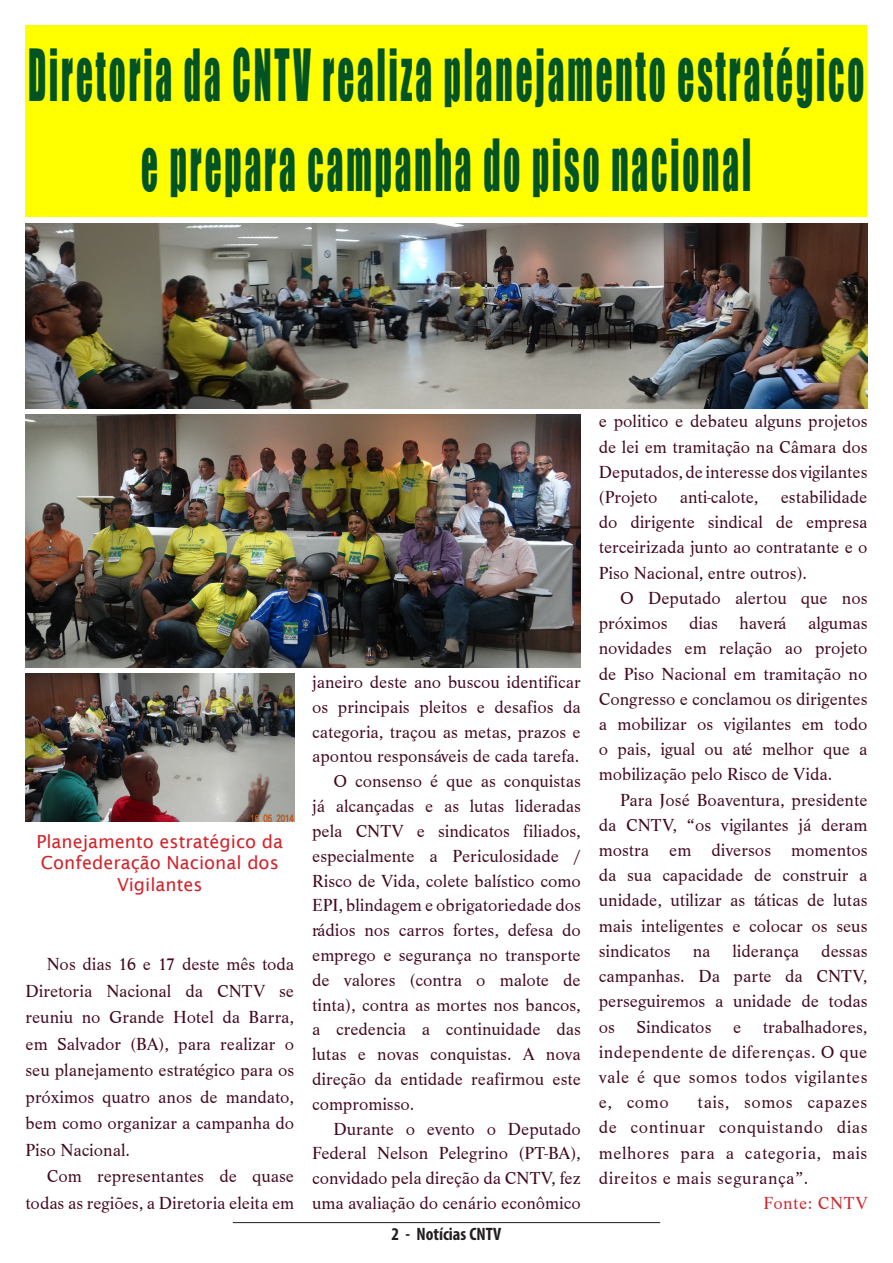
<style>
.page{position:relative;width:893px;height:1263px;background:#fff}
.page>*{position:absolute;margin:0;border:0;box-sizing:border-box;transform-origin:0 0}
.t1{font:66px/90px "Impact";letter-spacing:.09em;color:#005424;text-align:center;scale:.5 1}
.t2{font:18px/25.2px "Life T";color:#41071e;text-align:justify}
.t3{font:18px/21.6px "Lucida Sans";color:#d1232a;text-align:center}
.t4{font:700 condensed 18px "Myriad Pro";color:#231f20}
.t5{font:18px "Life T";letter-spacing:.03em;color:#d1232a}
</style>
<div class="page">
<hr style="left:233px;top:1222px;width:427px;height:1px;background:#231f20">
<div style="left:26px;top:26px;width:841px;height:191px;background:#ff0"></div>
<img style="left:26px;top:223px;width:841px;height:185px">
<img style="left:26px;top:414px;width:555px;height:253px">
<img style="left:26px;top:673px;width:268px;height:148px">
<p class="t1" style="left:28px;top:28px;width:1674px">Diretoria da CNTV realiza planejamento estratégico e prepara campanha do piso nacional</p>
<p class="t3" style="left:36px;top:830px;width:248px">Planejamento estratégico da<br>Confederação Nacional dos<br>Vigilantes</p>
<p class="t2" style="left:26px;top:951px;width:270px;line-height:26.5px;text-indent:21px">Nos dias 16 e 17 deste mês toda Diretoria Nacional da CNTV se reuniu no Grande Hotel da Barra, em Salvador (BA), para realizar o seu planejamento estratégico para os próximos quatro anos de mandato, bem como organizar a campanha do Piso Nacional.</p>
<p class="t2" style="left:26px;top:1163px;width:270px;line-height:26.5px;text-align:right">Com representantes de quase todas as regiões, a Diretoria eleita em</p>
<p class="t2" style="left:312px;top:670px;width:270px;line-height:24.8px">janeiro deste ano buscou identificar os principais pleitos e desafios da categoria, traçou as metas, prazos e apontou responsáveis de cada tarefa.</p>
<p class="t2" style="left:312px;top:769px;width:270px;line-height:24.8px;text-indent:21px">O consenso é que as conquistas já alcançadas e as lutas lideradas pela CNTV e sindicatos filiados, especialmente a Periculosidade / Risco de Vida, colete balístico como EPI, blindagem e obrigatoriedade dos rádios nos carros fortes, defesa do emprego e segurança no transporte de valores (contra o malote de tinta), contra as mortes nos bancos, a credencia a continuidade das lutas e novas conquistas. A nova direção da entidade reafirmou este compromisso.</p>
<p class="t2" style="left:312px;top:1116px;width:270px;line-height:24.8px;text-indent:21px">Durante o evento o Deputado Federal Nelson Pelegrino (PT-BA), convidado pela direção da CNTV, fez uma avaliação do cenário econômico</p>
<p class="t4" style="left:392px;top:1223px;width:111px">2 - Notícias CNTV</p>
<p class="t2" style="left:599px;top:409px;width:270px">e politico e debateu alguns projetos de lei em tramitação na Câmara dos Deputados, de interesse dos vigilantes (Projeto anti-calote, estabilidade do dirigente sindical de empresa terceirizada junto ao contratante e o Piso Nacional, entre outros).</p>
<p class="t2" style="left:599px;top:585px;width:270px;text-indent:21px">O Deputado alertou que nos próximos dias haverá algumas novidades em relação ao projeto de Piso Nacional em tramitação no Congresso e conclamou os dirigentes a mobilizar os vigilantes em todo o pais, igual ou até melhor que a mobilização pelo Risco de Vida.</p>
<p class="t2" style="left:599px;top:787px;width:270px;text-indent:21px">Para José Boaventura, presidente da CNTV, “os vigilantes já deram mostra em diversos momentos da sua capacidade de construir a unidade, utilizar as táticas de lutas mais inteligentes e colocar os seus sindicatos na liderança dessas campanhas. Da parte da CNTV, perseguiremos a unidade de todas os Sindicatos e trabalhadores, independente de diferenças. O que vale é que somos todos vigilantes e, como</p>
<p class="t2" style="left:599px;top:1090px;width:270px;text-indent:99px">tais, somos capazes de continuar conquistando dias melhores para a categoria, mais direitos e mais segurança”.</p>
<p class="t5" style="left:763px;top:1192px;width:105px">Fonte: CNTV</p>
</div>
